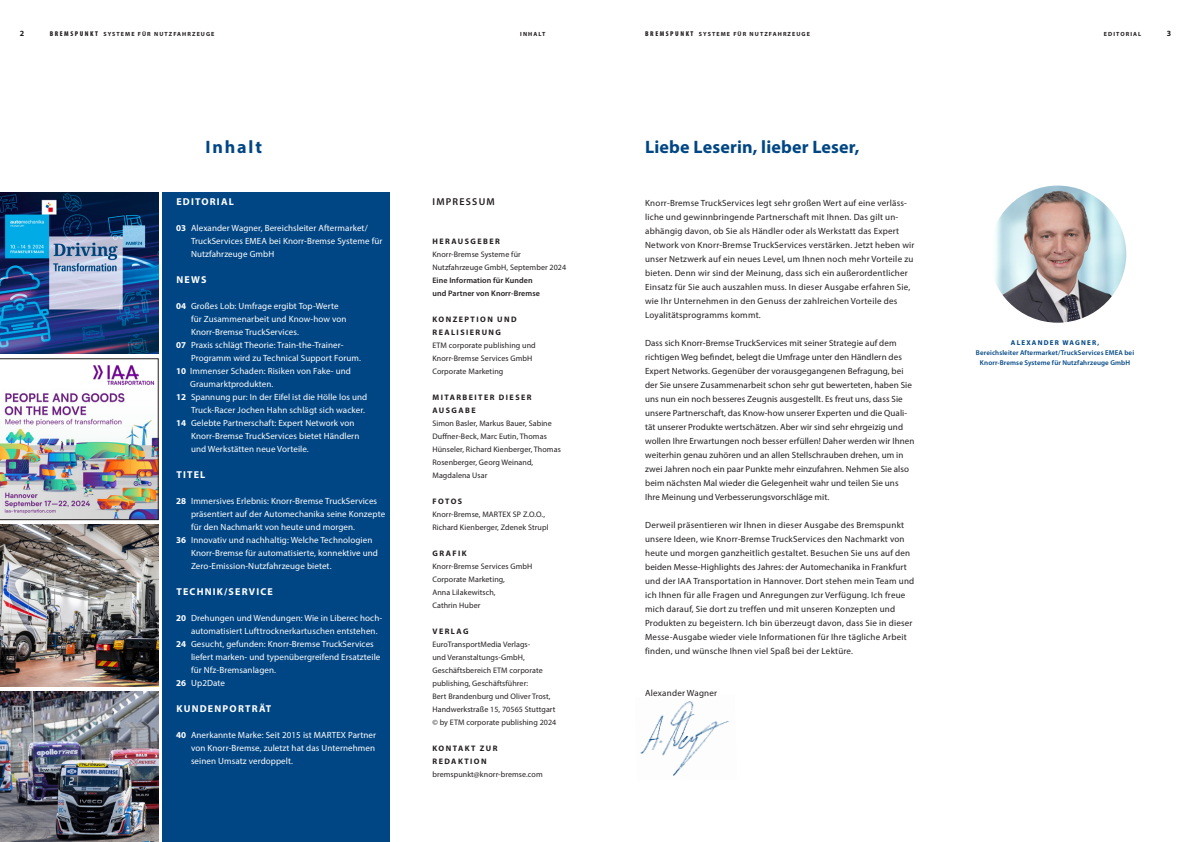
<style>
.page{position:relative;width:1191px;height:842px;background:#fff}
.page>*{position:absolute;margin:0;border:0;box-sizing:border-box;transform-origin:0 0}
.Fließtext{font:700 18px "Myriad Pro";letter-spacing:.01em;color:#004684}
.t1{font:700 10px "Myriad Pro";letter-spacing:.12em;color:#fff}
.t2{font:600 10px "Myriad Pro";letter-spacing:.12em;color:#231f20}
.Fließtext-2{font:9px/14px "Myriad Pro";letter-spacing:.025em;color:#231f20}
.t3{font:9px/13px "Myriad Pro";letter-spacing:.01em;color:#fff}
.t4{font:8px/13px "Myriad Pro";letter-spacing:.01em;color:#231f20}
.Kolumnentitel_Seitenzahl_LB{font:700 8px "Myriad Pro";color:#231f20}
.Kolumnentitel_Seitenzahl_RB{font:700 8px "Myriad Pro";color:#231f20}
.Zitatgeber_6pt_blau{font:600 7px/9.6px "Myriad Pro";letter-spacing:.015em;color:#004684;text-align:center}
.Kolumnentitel_Text_LB{font:700 6px "Myriad Pro";letter-spacing:.18em;color:#231f20}
.Kolumnentitel_Text_RB{font:700 6px "Myriad Pro";letter-spacing:.18em;color:#231f20}
.s1{font-weight:900;font-stretch:condensed;font-size:7px}
.s2{font-weight:700}
.s3{font-weight:600}
</style>
<div class="page">
<div style="left:162px;top:192px;width:228px;height:650px;background:#004684"></div>
<img style="left:0;top:359px;width:158px;height:161px">
<img style="left:0;top:525px;width:158px;height:161px">
<img style="left:0;top:192px;width:158px;height:162px">
<img style="left:0;top:691px;width:158px;height:151px">
<img style="left:989px;top:186px;width:137px;height:137px;border-radius:69px">
<img style="left:91px;top:359px;width:66px;height:33px">
<img style="left:640px;top:701px;width:89px;height:75px">
<p class="Kolumnentitel_Seitenzahl_LB" style="left:20px;top:28px;width:6px">2</p>
<p class="Kolumnentitel_Text_LB" style="left:50px;top:30px;width:166px"><span class="s1">BREMSPUNKT</span> SYSTEME FÜR NUTZFAHRZEUGE</p>
<p class="Kolumnentitel_Text_RB" style="left:520px;top:30px;width:27px">INHALT</p>
<p class="Kolumnentitel_Text_LB" style="left:645px;top:30px;width:166px"><span class="s1">BREMSPUNKT</span> SYSTEME FÜR NUTZFAHRZEUGE</p>
<p class="Kolumnentitel_Text_RB" style="left:1103px;top:30px;width:39px">EDITORIAL</p>
<p class="Kolumnentitel_Seitenzahl_RB" style="left:1166px;top:28px;width:6px">3</p>
<p class="Fließtext" style="left:206px;top:135px;width:58px">Inhalt</p>
<p class="t1" style="left:176px;top:195px;width:59px">EDITORIAL</p>
<p class="t3" style="left:191px;top:221px;width:193px;text-indent:-15px"><span class="s2">03</span> Alexander Wagner, Bereichsleiter Aftermarket/<br>TruckServices EMEA bei Knorr-Bremse Systeme für<br>Nutzfahrzeuge GmbH</p>
<p class="t1" style="left:176px;top:273px;width:32px">NEWS</p>
<p class="t3" style="left:191px;top:299px;width:157px;text-indent:-15px"><span class="s2">04</span> Großes Lob: Umfrage ergibt Top-Werte für Zusammenarbeit und Know-how von<br>Knorr-Bremse TruckServices.</p>
<p class="t3" style="left:191px;top:338px;width:171px;text-indent:-15px"><span class="s2">07</span> Praxis schlägt Theorie: Train-the-Trainer-<br>Programm wird zu Technical Support Forum.</p>
<p class="t3" style="left:190px;top:364px;width:162px;text-indent:-14px"><span class="s2">10</span> Immenser Schaden: Risiken von Fake- und<br>Graumarktprodukten.</p>
<p class="t3" style="left:176px;top:390px;width:193px;text-align:right"><span class="s2">12</span> Spannung pur: In der Eifel ist die Hölle los und<br>Truck-Racer Jochen Hahn schlägt sich wacker.</p>
<p class="t3" style="left:191px;top:416px;width:170px;text-indent:-15px"><span class="s2">14</span> Gelebte Partnerschaft: Expert Network von<br>Knorr-Bremse TruckServices bietet Händlern und Werkstätten neue Vorteile.</p>
<p class="t1" style="left:176px;top:468px;width:31px">TITEL</p>
<p class="t3" style="left:191px;top:494px;width:196px;text-indent:-15px"><span class="s2">28</span> Immersives Erlebnis: Knorr-Bremse TruckServices präsentiert auf der Automechanika seine Konzepte für den Nachmarkt von heute und morgen.</p>
<p class="t3" style="left:191px;top:533px;width:188px;text-indent:-15px"><span class="s2">36</span> Innovativ und nachhaltig: Welche Technologien<br>Knorr-Bremse für automatisierte, konnektive und<br>Zero-Emission-Nutzfahrzeuge bietet.</p>
<p class="t1" style="left:176px;top:585px;width:98px">TECHNIK/SERVICE</p>
<p class="t3" style="left:191px;top:611px;width:193px;text-indent:-15px"><span class="s2">20</span> Drehungen und Wendungen: Wie in Liberec hoch&shy;automatisiert Lufttrocknerkartuschen entstehen.</p>
<p class="t3" style="left:191px;top:637px;width:191px;text-indent:-15px"><span class="s2">24</span> Gesucht, gefunden: Knorr-Bremse TruckServices liefert marken- und typenübergreifend Ersatzteile für Nfz-Bremsanlagen.</p>
<p class="t3" style="left:176px;top:676px;width:50px"><span class="s2">26</span> Up2Date</p>
<p class="t1" style="left:176px;top:702px;width:97px">KUNDENPORTRÄT</p>
<p class="t3" style="left:191px;top:728px;width:187px;text-align:justify;text-indent:-15px"><span class="s2">40</span> Anerkannte Marke: Seit 2015 ist MARTEX Partner von Knorr-Bremse, zuletzt hat das Unternehmen seinen Umsatz verdoppelt.</p>
<p class="t2" style="left:432px;top:195px;width:64px">IMPRESSUM</p>
<p class="t4" style="left:432px;top:235px;width:135px"><span class="s2">HERAUSGEBER<br></span>Knorr-Bremse Systeme für<br>Nutzfahrzeuge GmbH, September 2024<br><span class="s3">Eine Information für Kunden<br>und Partner von Knorr-Bremse</span></p>
<p class="t4" style="left:432px;top:313px;width:105px"><span class="s2">KONZEPTION UND<br>REALISIERUNG<br></span>ETM corporate publishing und<br>Knorr-Bremse Services GmbH<br>Corporate Marketing</p>
<p class="t4" style="left:432px;top:391px;width:130px"><span class="s2">MITARBEITER DIESER<br>AUSGABE<br></span>Simon Basler, Markus Bauer, Sabine<br>Duffner-Beck, Marc Eutin, Thomas<br>Hünseler, Richard Kienberger, Thomas<br>Rosenberger, Georg Weinand,<br>Magdalena Usar</p>
<p class="t4" style="left:432px;top:495px;width:118px"><span class="s2">FOTOS<br></span>Knorr-Bremse, MARTEX SP Z.O.O.,<br>Richard Kienberger, Zdenek Strupl</p>
<p class="t4" style="left:432px;top:547px;width:101px"><span class="s2">GRAFIK<br></span>Knorr-Bremse Services GmbH<br>Corporate Marketing,<br>Anna Lilakewitsch,<br>Cathrin Huber</p>
<p class="t4" style="left:432px;top:625px;width:125px"><span class="s2">VERLAG<br></span>EuroTransportMedia Verlags-<br>und Veranstaltungs-GmbH,<br>Geschäftsbereich ETM corporate publishing, Geschäftsführer:<br>Bert Brandenburg und Oliver Trost,<br>Handwerkstraße 15, 70565 Stuttgart © by ETM corporate publishing 2024</p>
<p class="t4" style="left:432px;top:742px;width:112px"><span class="s2">KONTAKT ZUR<br>REDAKTION </span>bremspunkt@knorr-bremse.com</p>
<p class="Fließtext" style="left:645px;top:135px;width:216px">Liebe Leserin, lieber Leser,</p>
<p class="Fließtext-2" style="left:645px;top:196px;width:271px">Knorr-Bremse TruckServices legt sehr großen Wert auf eine verläss&shy;liche und gewinnbringende Partnerschaft mit Ihnen. Das gilt un&shy;abhängig davon, ob Sie als Händler oder als Werkstatt das Expert Network von Knorr-Bremse TruckServices verstärken. Jetzt heben wir unser Netzwerk auf ein neues Level, um Ihnen noch mehr Vorteile zu bieten. Denn wir sind der Meinung, dass sich ein außerordentlicher Einsatz für Sie auch auszahlen muss. In dieser Ausgabe erfahren Sie, wie Ihr Unternehmen in den Genuss der zahlreichen Vorteile des Loyalitätsprogramms kommt.</p>
<p class="Fließtext-2" style="left:645px;top:336px;width:271px">Dass sich Knorr-Bremse TruckServices mit seiner Strategie auf dem richtigen Weg befindet, belegt die Umfrage unter den Händlern des Expert Networks. Gegenüber der vorausgegangenen Befragung, bei der Sie unsere Zusammenarbeit schon sehr gut bewerteten, haben Sie uns nun ein noch besseres Zeugnis ausgestellt. Es freut uns, dass Sie unsere Partnerschaft, das Know-how unserer Experten und die Quali&shy;tät unserer Produkte wertschätzen. Aber wir sind sehr ehrgeizig und wollen Ihre Erwartungen noch besser erfüllen! Daher werden wir Ihnen weiterhin genau zuhören und an allen Stellschrauben drehen, um in zwei Jahren noch ein paar Punkte mehr einzufahren. Nehmen Sie also beim nächsten Mal wieder die Gelegenheit wahr und teilen Sie uns Ihre Meinung und Verbesserungsvorschläge mit.</p>
<p class="Fließtext-2" style="left:645px;top:518px;width:271px">Derweil präsentieren wir Ihnen in dieser Ausgabe des Bremspunkt unsere Ideen, wie Knorr-Bremse TruckServices den Nachmarkt von heute und morgen ganzheitlich gestaltet. Besuchen Sie uns auf den beiden Messe-Highlights des Jahres: der Automechanika in Frankfurt und der IAA Transportation in Hannover. Dort stehen mein Team und ich Ihnen für alle Fragen und Anregungen zur Verfügung. Ich freue mich darauf, Sie dort zu treffen und mit unseren Konzepten und Produkten zu begeistern. Ich bin überzeugt davon, dass Sie in dieser Messe-Ausgabe wieder viele Informationen für Ihre tägliche Arbeit finden, und wünsche Ihnen viel Spaß bei der Lektüre.</p>
<p class="Fließtext-2" style="left:645px;top:686px;width:73px">Alexander Wagner</p>
<p class="Zitatgeber_6pt_blau" style="left:976px;top:338px;width:160px"><span class="s2">ALEXANDER WAGNER,<br></span>Bereichsleiter Aftermarket/TruckServices EMEA bei<br>Knorr-Bremse Systeme für Nutzfahrzeuge GmbH</p>
</div>
